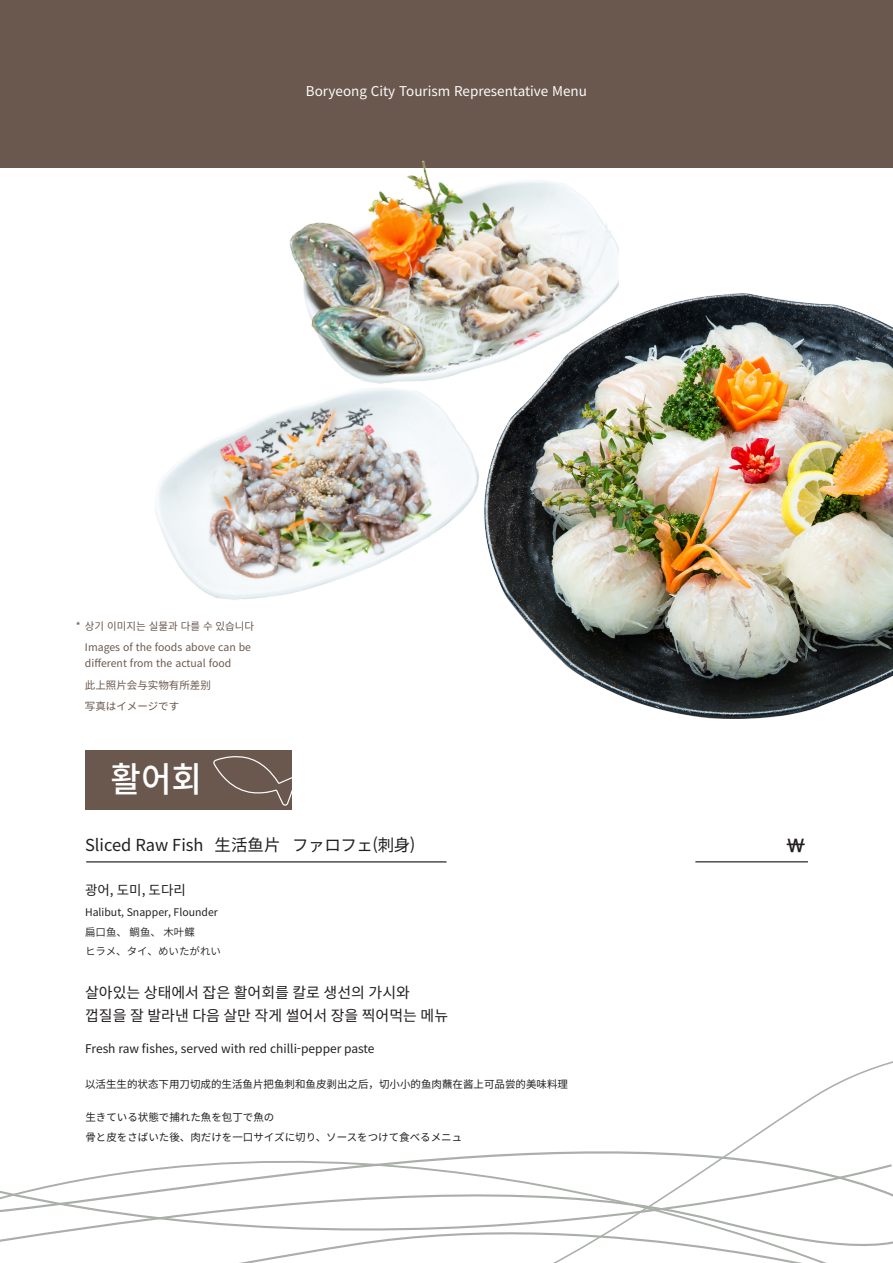
<style>
.page{position:relative;width:893px;height:1263px;background:#fff}
.page>*{position:absolute;margin:0;border:0;box-sizing:border-box;transform-origin:0 0}
.t1{font:500 34.95px "Noto Sans KR";color:#fff;scale:.95 1}
.t2{font:18px "YDIYGO340";color:#231f20}
.t3{font:16.5px "Noto Sans CJ Kkr";color:#231f20}
.한글-l_사본{font:15px "Noto Sans CJ Kkr";color:#231f20}
.t4{font:13.5px "Noto Sans CJ Kkr";color:#fcfcfc}
.t5{font:13.5px "Noto Sans KR";color:#231f20}
.영문-l{font:12px "Noto Sans CJ Kkr";color:#231f20}
.영문-l-2{font:10.5px "Noto Sans CJ Kkr";color:#231f20}
.t6{font:10.5px "Noto Sans CJ Kkr";color:#6a584e}
.t7{font:10.5px "Noto Sans KR";color:#231f20}
.t8{font:600 10.5px "Noto Sans CJ Kkr";color:#231f20}
</style>
<div class="page">
<div style="left:0;top:0;width:893px;height:168px;background:#6a584e"></div>
<svg style="left:0;top:1077px;width:893px;height:186px"></svg>
<hr style="left:695px;top:861px;width:113px;height:1px;background:#231f20">
<div style="left:85px;top:750px;width:207px;height:60px;background:#6a584e"></div>
<hr style="left:86px;top:861px;width:360px;height:1px;background:#231f20">
<img style="left:289px;top:160px;width:330px;height:205px">
<img style="left:155px;top:365px;width:330px;height:235px">
<img style="left:485px;top:294px;width:408px;height:425px">
<svg style="left:213px;top:756px;width:79px;height:50px"></svg>
<p class="t4" style="left:306px;top:83px;width:283px">Boryeong City Tourism Representative Menu</p>
<p class="t6" style="left:76px;top:620px;width:180px">* 상기 이미지는 실물과 다를 수 있습니다</p>
<p class="t6" style="left:85px;top:641px;width:168px">Images of the foods above can be</p>
<p class="t6" style="left:85px;top:657px;width:148px">different from the actual food</p>
<p class="t6" style="left:85px;top:679px;width:127px">此上照片会与实物有所差别</p>
<p class="t6" style="left:85px;top:700px;width:96px">写真はイメージです</p>
<p class="t1" style="left:111px;top:760px;width:98px">활어회</p>
<p class="t3" style="left:85px;top:835px;width:332px">Sliced Raw Fish 生活鱼片 ファロフェ(刺身)</p>
<p class="t5" style="left:85px;top:883px;width:102px">광어, 도미, 도다리</p>
<p class="t7" style="left:85px;top:906px;width:134px">Halibut, Snapper, Flounder</p>
<p class="t8" style="left:85px;top:926px;width:111px">扁口鱼、 鲷鱼、 木叶鲽</p>
<p class="t8" style="left:85px;top:945px;width:137px">ヒラメ、タイ、めいたがれい</p>
<p class="한글-l_사본" style="left:85px;top:984px;width:326px">살아있는 상태에서 잡은 활어회를 칼로 생선의 가시와</p>
<p class="한글-l_사본" style="left:85px;top:1007px;width:364px">껍질을 잘 발라낸 다음 살만 작게 썰어서 장을 찍어먹는 메뉴</p>
<p class="영문-l" style="left:85px;top:1042px;width:291px">Fresh raw fishes, served with red chilli-pepper paste</p>
<p class="영문-l-2" style="left:85px;top:1078px;width:484px">以活生生的状态下用刀切成的生活鱼片把鱼刺和鱼皮剥出之后，切小小的鱼肉蘸在酱上可品尝的美味料理</p>
<p class="영문-l-2" style="left:85px;top:1111px;width:190px">生きている状態で捕れた魚を包丁で魚の</p>
<p class="영문-l-2" style="left:85px;top:1131px;width:378px">骨と皮をさばいた後、肉だけを一口サイズに切り、ソースをつけて食べるメニュ</p>
<h2 class="t2" style="left:787px;top:835px;width:20px">\</h2>
</div>
